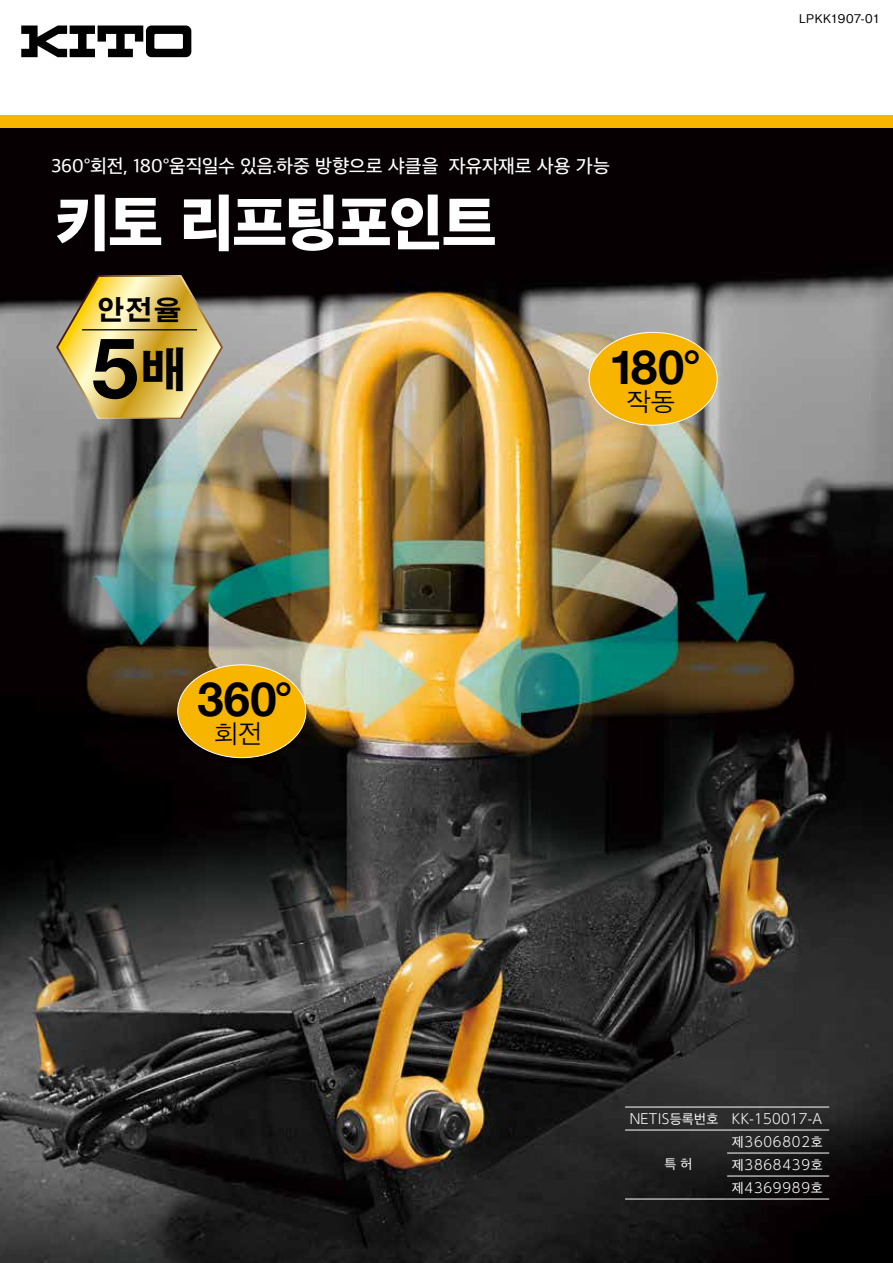
<style>
.page{position:relative;width:893px;height:1263px;background:#fff}
.page>*{position:absolute;margin:0;border:0;box-sizing:border-box;transform-origin:0 0}
.t1{font:800 63px "Apple SD Gothic Neo";letter-spacing:-.025em;color:#fff}
.t2{font:700 47.1px "Helvetica Neue LT Com";letter-spacing:.005em;color:#000}
.t3{font:700 46.5px "Adobe Gothic Std";color:#000}
.t4{font:700 27px "Adobe Gothic Std";color:#000}
.t5{font:25.65px "DFK Gothic Std W5";color:#000}
.t6{font:500 19.5px "Apple SD Gothic Neo";letter-spacing:-.015em;color:#fff}
.t7{font:300 13.8px/23px "UD Shin Go C Oniz Pr 6";letter-spacing:.02em;color:#fff;text-align:right}
.t8{font:300 13.8px/23px "UD Shin Go C Oniz Pr 6";letter-spacing:.06em;color:#fff}
.t9{font:13.8px "Apple SD Gothic Neo";color:#fff}
.t10{font:500 12px "Gothic BBB Pr 5";letter-spacing:.015em;color:#000}
.s1{font-family:"Apple SD Gothic Neo";font-weight:400}
</style>
<div class="page">
<img style="left:0;top:128px;width:893px;height:1135px">
<svg style="left:21px;top:26px;width:170px;height:31px"></svg>
<div style="left:0;top:115px;width:893px;height:13px;background:#f8b500"></div>
<hr style="left:625px;top:1107px;width:102px;height:1px;background:#fff">
<hr style="left:727px;top:1107px;width:102px;height:1px;background:#fff">
<hr style="left:625px;top:1130px;width:102px;height:1px;background:#fff">
<hr style="left:727px;top:1130px;width:102px;height:1px;background:#fff">
<hr style="left:727px;top:1153px;width:102px;height:1px;background:#fff">
<hr style="left:727px;top:1176px;width:102px;height:1px;background:#fff">
<hr style="left:727px;top:1199px;width:102px;height:1px;background:#fff">
<hr style="left:625px;top:1199px;width:102px;height:1px;background:#fff">
<div style="left:589px;top:332px;width:128px;height:93px;background:#f8b500;border-radius:50%"></div>
<div style="left:178px;top:665px;width:128px;height:93px;background:#f8b500;border-radius:50%"></div>
<svg style="left:56px;top:275px;width:167px;height:144px;background:#bba765"></svg>
<hr style="left:82px;top:329px;width:115px;height:1px;background:#000">
<p class="t6" style="left:51px;top:155px;width:560px">360°회전, 180°움직일수 있음.하중 방향으로 샤클을 자유자재로 사용 가능</p>
<h1 class="t1" style="left:55px;top:189px;width:443px">키토 리프팅포인트</h1>
<h3 class="t4" style="left:97px;top:294px;width:86px">안전율</h3>
<h3 class="t3" style="left:139px;top:342px;width:48px">배</h3>
<h2 class="t2" style="left:609px;top:337px;width:94px">180°</h2>
<h3 class="t5" style="left:626px;top:388px;width:51px">작동</h3>
<p class="t10" style="left:799px;top:9px;width:82px">LPKK1907-01</p>
<h2 class="t2" style="left:197px;top:670px;width:97px">360°</h2>
<h3 class="t5" style="left:214px;top:720px;width:51px">회전</h3>
<p class="t7" style="left:630px;top:1106px;width:195px">NETIS<span class="s1">등록번호</span> KK-150017-A <span class="s1">제</span>3606802<span class="s1">호</span></p>
<p class="t9" style="left:664px;top:1156px;width:30px">특 허</p>
<p class="t8" style="left:732px;top:1152px;width:93px"><span class="s1">제</span>3868439<span class="s1">호 제</span>4369989<span class="s1">호</span></p>
</div>
